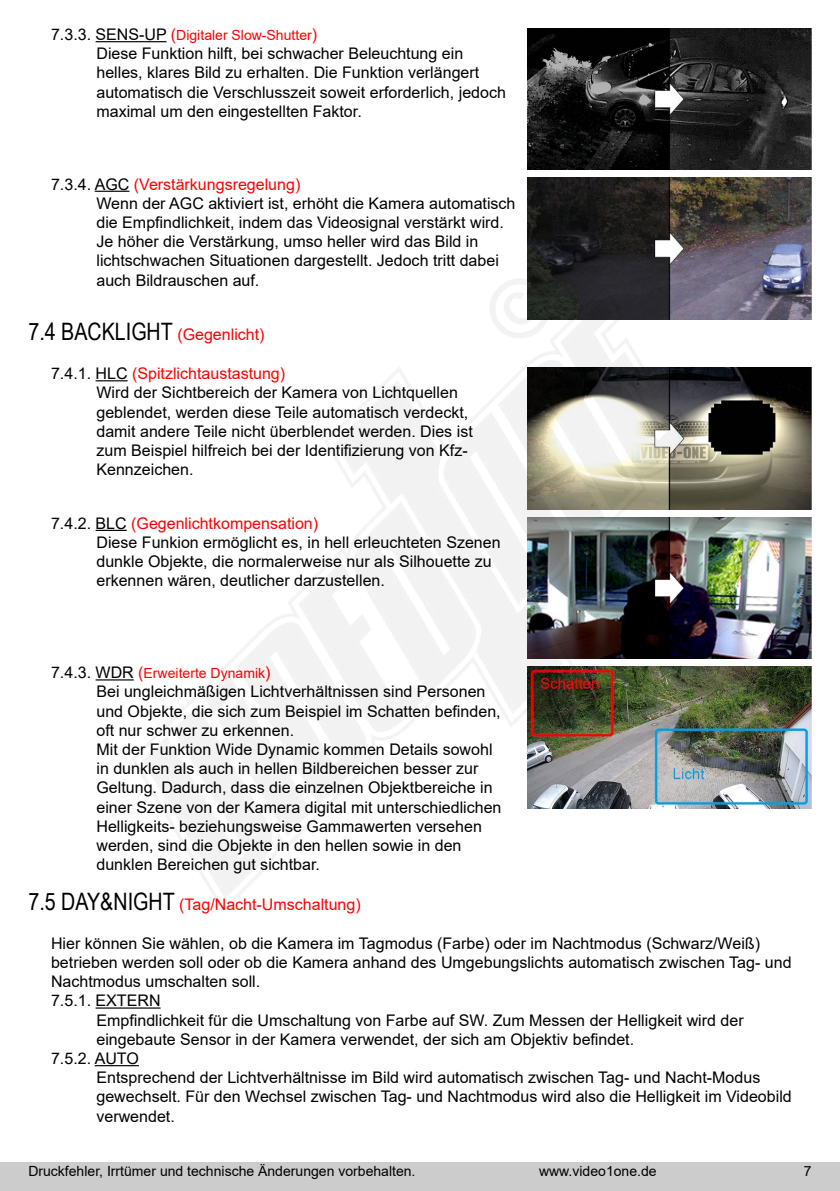
<style>
.page{position:relative;width:840px;height:1191px;background:#fff}
.page>*{position:absolute;margin:0;border:0;box-sizing:border-box;transform-origin:0 0}
.t1{font:24px "Arial Narrow";color:#000}
.t2{font:16px/19.2px "Arial";color:#000}
.t3{font:16px "Arial";color:#fc0000}
.t4{font:14px "Arial";color:#000}
.t5{font:14px "Arial";color:#fc0000}
.s1{font-size:16px;color:#000}
.s2{font-size:16px}
.s3{color:#fc0000}
.s4{font-family:"Arial";font-size:16px;color:#fc0000}
.s5{font-family:"Arial Narrow";font-size:24px;color:#000}
</style>
<div class="page">
<div style="left:0;top:1162px;width:839px;height:29px;background:#ccc"></div>
<img style="left:94px;top:28px;width:718px;height:1039px">
<p class="t5" style="left:51px;top:25px;width:267px"><span class="s1">7.3.3. SENS-UP</span> <span class="s2">(</span>Digitaler Slow-Shutter<span class="s2">)</span></p>
<p class="t2" style="left:96px;top:44px;width:411px">Diese Funktion hilft, bei schwacher Beleuchtung ein helles, klares Bild zu erhalten. Die Funktion verlängert automatisch die Verschlusszeit soweit erforderlich, jedoch maximal um den eingestellten Faktor.</p>
<p class="t2" style="left:96px;top:174px;width:420px;text-indent:-45px">7.3.4. AGC <span class="s3">(Verstärkungsregelung)<br></span>Wenn der AGC aktiviert ist, erhöht die Kamera automatisch die Empfindlichkeit, indem das Videosignal verstärkt wird.<br>Je höher die Verstärkung, umso heller wird das Bild in lichtschwachen Situationen dargestellt. Jedoch tritt dabei auch Bildrauschen auf.</p>
<h1 class="t1" style="left:28px;top:314px;width:237px">7.4 BACKLIGHT <span class="s4">(Gegenlicht)</span></h1>
<p class="t2" style="left:96px;top:364px;width:377px;text-indent:-45px">7.4.1. HLC <span class="s3">(Spitzlichtaustastung)<br></span>Wird der Sichtbereich der Kamera von Lichtquellen geblendet, werden diese Teile automatisch verdeckt, damit andere Teile nicht überblendet werden. Dies ist zum Beispiel hilfreich bei der Identifizierung von Kfz-Kennzeichen.</p>
<p class="t2" style="left:96px;top:513px;width:405px;text-indent:-45px">7.4.2. BLC <span class="s3">(Gegenlichtkompensation)<br></span>Diese Funkion ermöglicht es, in hell erleuchteten Szenen dunkle Objekte, die normalerweise nur als Silhouette zu erkennen wären, deutlicher darzustellen.</p>
<p class="t5" style="left:51px;top:663px;width:221px"><span class="s1">7.4.3. WDR</span> <span class="s2">(</span>Erweiterte Dynamik<span class="s2">)</span></p>
<p class="t2" style="left:96px;top:682px;width:406px">Bei ungleichmäßigen Lichtverhältnissen sind Personen und Objekte, die sich zum Beispiel im Schatten befinden, oft nur schwer zu erkennen.<br>Mit der Funktion Wide Dynamic kommen Details sowohl in dunklen als auch in hellen Bildbereichen besser zur Geltung. Dadurch, dass die einzelnen Objektbereiche in einer Szene von der Kamera digital mit unterschiedlichen Helligkeits- beziehungsweise Gammawerten versehen werden, sind die Objekte in den hellen sowie in den dunklen Bereichen gut sichtbar.</p>
<p class="t3" style="left:28px;top:893px;width:334px"><span class="s5">7.5 DAY&amp;NIGHT</span> (Tag/Nacht-Umschaltung)</p>
<p class="t2" style="left:51px;top:933px;width:710px">Hier können Sie wählen, ob die Kamera im Tagmodus (Farbe) oder im Nachtmodus (Schwarz/Weiß)</p>
<p class="t2" style="left:51px;top:952px;width:741px">betrieben werden soll oder ob die Kamera anhand des Umgebungslichts automatisch zwischen Tag- und</p>
<p class="t2" style="left:51px;top:971px;width:210px">Nachtmodus umschalten soll.</p>
<p class="t2" style="left:51px;top:991px;width:111px">7.5.1. EXTERN</p>
<p class="t2" style="left:96px;top:1010px;width:648px">Empfindlichkeit für die Umschaltung von Farbe auf SW. Zum Messen der Helligkeit wird der</p>
<p class="t2" style="left:96px;top:1029px;width:539px">eingebaute Sensor in der Kamera verwendet, der sich am Objektiv befindet.</p>
<p class="t2" style="left:51px;top:1048px;width:89px">7.5.2. AUTO</p>
<p class="t2" style="left:96px;top:1067px;width:665px">Entsprechend der Lichtverhältnisse im Bild wird automatisch zwischen Tag- und Nacht-Modus</p>
<p class="t2" style="left:96px;top:1087px;width:696px">gewechselt. Für den Wechsel zwischen Tag- und Nachtmodus wird also die Helligkeit im Videobild</p>
<p class="t2" style="left:96px;top:1106px;width:80px">verwendet.</p>
<p class="t4" style="left:28px;top:1161px;width:388px">Druckfehler, Irrtümer und technische Änderungen vorbehalten.</p>
<p class="t4" style="left:538px;top:1161px;width:119px">www.video1one.de</p>
<p class="t4" style="left:803px;top:1161px;width:9px">7</p>
</div>
